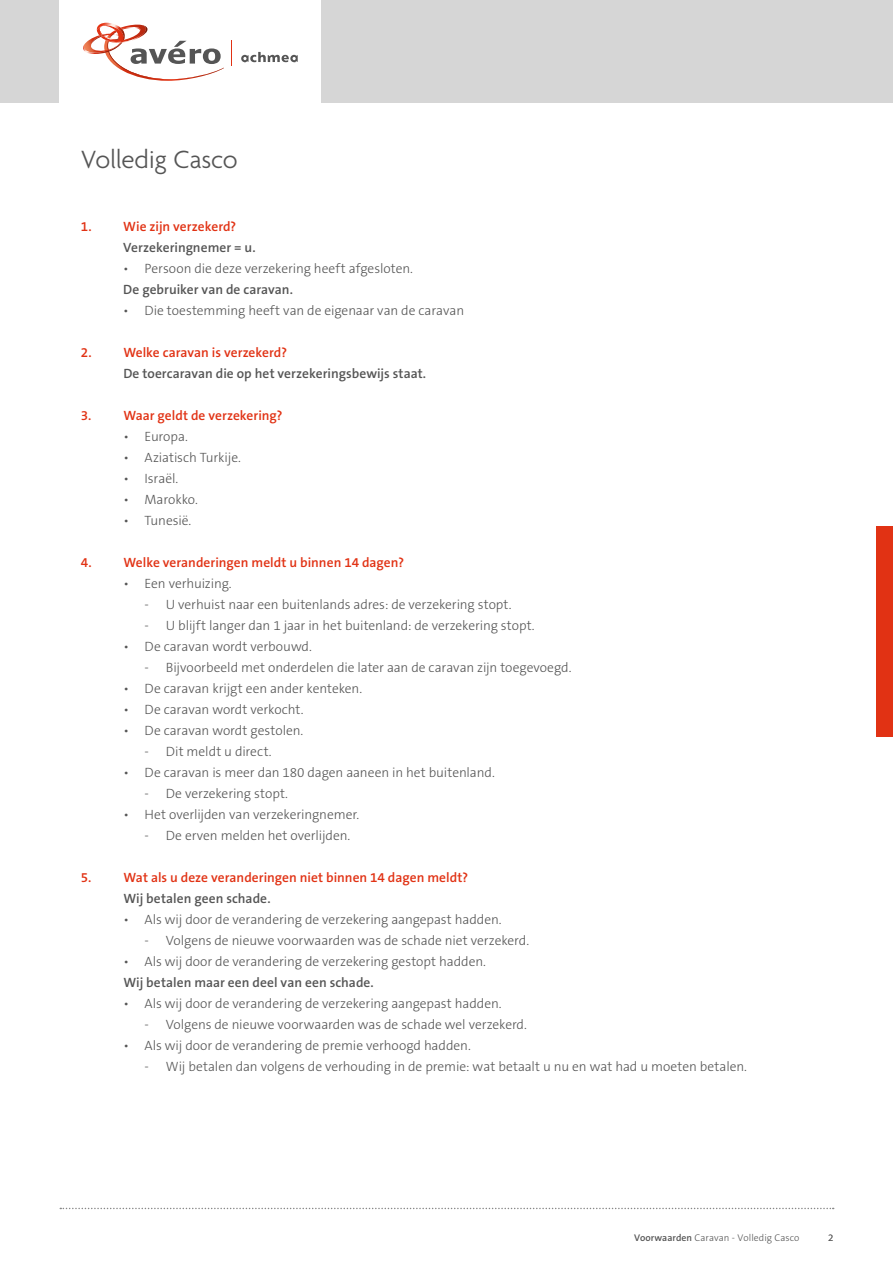
<style>
.page{position:relative;width:893px;height:1263px;background:#fff}
.page>*{position:absolute;margin:0;border:0;box-sizing:border-box;transform-origin:0 0}
.t1{font:300 27px "Agenda";color:#555}
.t2{font:300 13.5px "The Sans B3";letter-spacing:-.005em;color:#555}
.t3{font:600 13.5px "The Sans B6";color:#e13214}
.t4{font:600 13.5px "The Sans B6";letter-spacing:.005em;color:#555}
.t5{font:300 9.75px "The Sans B3";letter-spacing:.005em;color:#555}
.s1{font-family:"The Sans B6";font-weight:600}
</style>
<div class="page">
<div style="left:0;top:0;width:893px;height:103px;background:#d6d6d6"></div>
<div style="left:60px;top:0;width:261px;height:103px;background:#fff"></div>
<svg style="left:241px;top:52px;width:57px;height:10px"></svg>
<svg style="left:83px;top:22px;width:141px;height:59px"></svg>
<svg style="left:231px;top:41px;width:1px;height:25px"></svg>
<svg style="left:60px;top:1208px;width:774px;height:1px"></svg>
<div style="left:876px;top:526px;width:17px;height:211px;background:#e13214"></div>
<h1 class="t1" style="left:81px;top:145px;width:158px">Volledig Casco</h1>
<p class="t3" style="left:81px;top:219px;width:157px">1. Wie zijn verzekerd?</p>
<p class="t4" style="left:123px;top:240px;width:134px">Verzekeringnemer = u.</p>
<p class="t2" style="left:123px;top:262px;width:291px">• Persoon die deze verzekering heeft afgesloten.</p>
<p class="t4" style="left:123px;top:282px;width:171px">De gebruiker van de caravan.</p>
<p class="t2" style="left:123px;top:304px;width:342px">• Die toestemming heeft van de eigenaar van de caravan</p>
<p class="t3" style="left:81px;top:345px;width:208px">2. Welke caravan is verzekerd?</p>
<p class="t4" style="left:123px;top:366px;width:304px">De toercaravan die op het verzekeringsbewijs staat.</p>
<p class="t3" style="left:81px;top:408px;width:203px">3. Waar geldt de verzekering?</p>
<p class="t2" style="left:123px;top:430px;width:66px">• Europa.</p>
<p class="t2" style="left:123px;top:451px;width:119px">• Aziatisch Turkije.</p>
<p class="t2" style="left:123px;top:472px;width:56px">• Israël.</p>
<p class="t2" style="left:123px;top:493px;width:76px">• Marokko.</p>
<p class="t2" style="left:123px;top:514px;width:70px">• Tunesië.</p>
<p class="t3" style="left:81px;top:555px;width:325px">4. Welke veranderingen meldt u binnen 14 dagen?</p>
<p class="t2" style="left:123px;top:577px;width:110px">• Een verhuizing.</p>
<p class="t2" style="left:145px;top:598px;width:368px">- U verhuist naar een buitenlands adres: de verzekering stopt.</p>
<p class="t2" style="left:145px;top:619px;width:392px">- U blijft langer dan 1 jaar in het buitenland: de verzekering stopt.</p>
<p class="t2" style="left:123px;top:640px;width:190px">• De caravan wordt verbouwd.</p>
<p class="t2" style="left:145px;top:661px;width:428px">- Bijvoorbeeld met onderdelen die later aan de caravan zijn toegevoegd.</p>
<p class="t2" style="left:123px;top:682px;width:240px">• De caravan krijgt een ander kenteken.</p>
<p class="t2" style="left:123px;top:703px;width:182px">• De caravan wordt verkocht.</p>
<p class="t2" style="left:123px;top:724px;width:182px">• De caravan wordt gestolen.</p>
<p class="t2" style="left:145px;top:745px;width:129px">- Dit meldt u direct.</p>
<p class="t2" style="left:123px;top:766px;width:373px">• De caravan is meer dan 180 dagen aaneen in het buitenland.</p>
<p class="t2" style="left:145px;top:787px;width:145px">- De verzekering stopt.</p>
<p class="t2" style="left:123px;top:808px;width:237px">• Het overlijden van verzekeringnemer.</p>
<p class="t2" style="left:145px;top:829px;width:207px">- De erven melden het overlijden.</p>
<p class="t3" style="left:81px;top:871px;width:389px">5. Wat als u deze veranderingen niet binnen 14 dagen meldt?</p>
<p class="t4" style="left:123px;top:892px;width:149px">Wij betalen geen schade.</p>
<p class="t2" style="left:123px;top:913px;width:380px">• Als wij door de verandering de verzekering aangepast hadden.</p>
<p class="t2" style="left:145px;top:934px;width:386px">- Volgens de nieuwe voorwaarden was de schade niet verzekerd.</p>
<p class="t2" style="left:123px;top:955px;width:364px">• Als wij door de verandering de verzekering gestopt hadden.</p>
<p class="t4" style="left:123px;top:976px;width:252px">Wij betalen maar een deel van een schade.</p>
<p class="t2" style="left:123px;top:997px;width:380px">• Als wij door de verandering de verzekering aangepast hadden.</p>
<p class="t2" style="left:145px;top:1018px;width:384px">- Volgens de nieuwe voorwaarden was de schade wel verzekerd.</p>
<p class="t2" style="left:123px;top:1039px;width:349px">• Als wij door de verandering de premie verhoogd hadden.</p>
<p class="t2" style="left:145px;top:1060px;width:604px">- Wij betalen dan volgens de verhouding in de premie: wat betaalt u nu en wat had u moeten betalen.</p>
<p class="t5" style="left:634px;top:1233px;width:167px"><span class="s1">Voorwaarden</span> Caravan - Volledig Casco</p>
<p class="t5" style="left:828px;top:1233px;width:7px">2</p>
</div>
